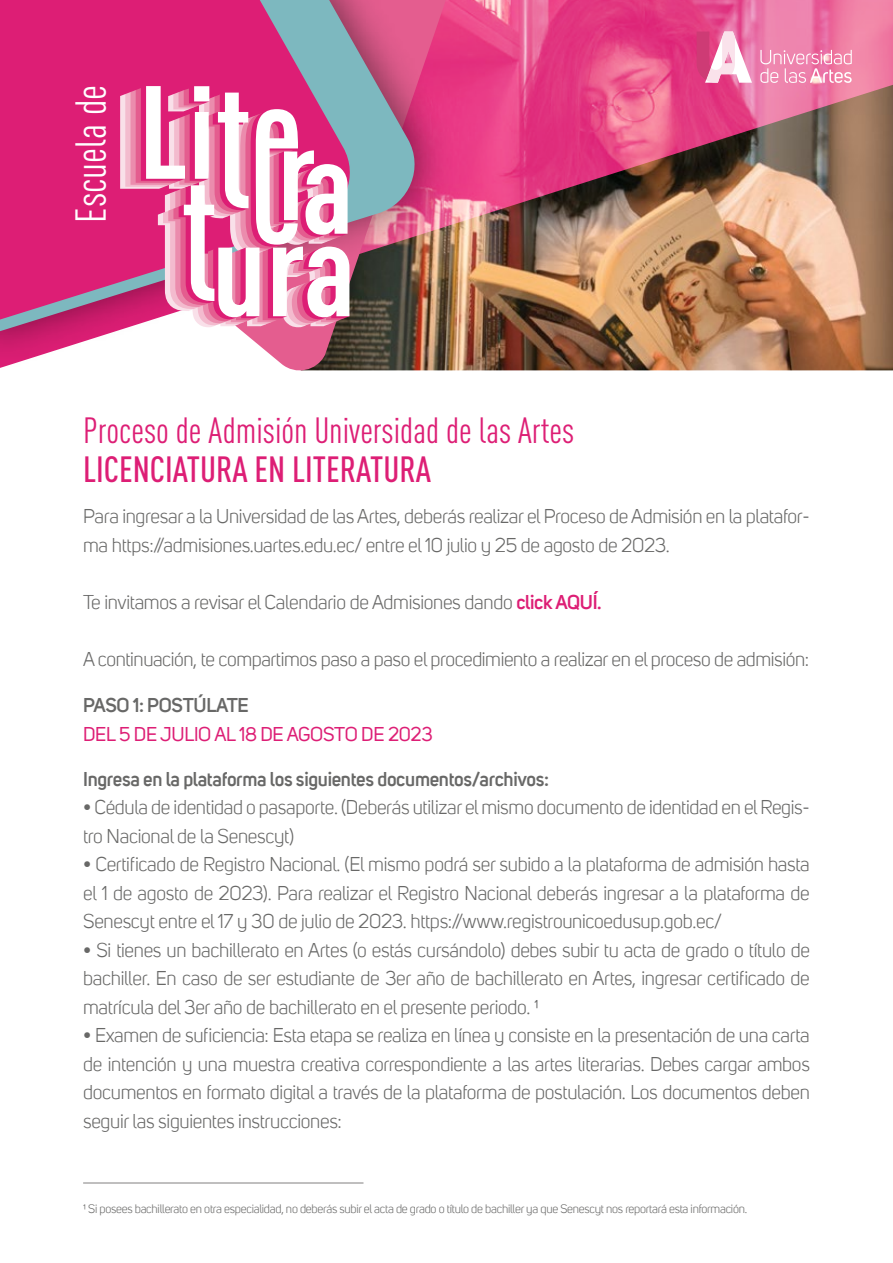
<style>
.page{position:relative;width:893px;height:1263px;background:#fff}
.page>*{position:absolute;margin:0;border:0;box-sizing:border-box;transform-origin:0 0}
.t1{font:condensed 42.6px "DIN Pro";color:#fff}
.t2{font:condensed 36px "DIN Pro";color:#dd1e75}
.t3{font:500 condensed 36px "DIN Pro";color:#dd1e75}
.t4{font:19.5px/28.5px "Uni Sans";letter-spacing:-.015em;color:#686867;text-align:justify}
.t5{font:600 19.5px "Uni Sans";letter-spacing:-.015em;color:#686867}
.t6{font:19.5px "Uni Sans";letter-spacing:-.015em;color:#dd1e75}
.t7{font:12px "Uni Sans";letter-spacing:-.02em;color:#686867}
.s1{font-weight:600;color:#dd1e75}
</style>
<div class="page">
<img style="left:500px;top:0;width:393px;height:371px">
<img style="left:472px;top:0;width:28px;height:371px">
<img style="left:0;top:0;width:472px;height:371px">
<svg style="left:0;top:0;width:424px;height:333px;background:#9f6b81"></svg>
<svg style="left:0;top:0;width:359px;height:322px;background:#cd337d"></svg>
<svg style="left:697px;top:32px;width:55px;height:51px"></svg>
<svg style="left:760px;top:50px;width:92px;height:33px;background:#f19bbc"></svg>
<svg style="left:120px;top:86px;width:229px;height:241px"></svg>
<hr style="left:83px;top:1182px;width:280px;height:1px;background:#818080">
<h1 class="t1" style="left:60px;top:223px;width:139px;rotate:-90deg">Escuela de</h1>
<h2 class="t2" style="left:83px;top:405px;width:493px">Proceso de Admisión Universidad de las Artes</h2>
<h2 class="t3" style="left:83px;top:443px;width:349px">LICENCIATURA EN LITERATURA</h2>
<p class="t4" style="left:83px;top:502px;width:728px">Para ingresar a la Universidad de las Artes, deberás realizar el Proceso de Admisión en la platafor&shy;ma https://admisiones.uartes.edu.ec/ entre el 10 julio y 25 de agosto de 2023.</p>
<p class="t4" style="left:83px;top:588px;width:520px">Te invitamos a revisar el Calendario de Admisiones dando <span class="s1">click AQUÍ.</span></p>
<p class="t4" style="left:83px;top:645px;width:727px">A continuación, te compartimos paso a paso el procedimiento a realizar en el proceso de admisión:</p>
<p class="t5" style="left:83px;top:691px;width:167px">PASO 1: POSTÚLATE</p>
<p class="t6" style="left:83px;top:723px;width:351px">DEL 5 DE JULIO AL 18 DE AGOSTO DE 2023</p>
<p class="t5" style="left:83px;top:764px;width:467px">Ingresa en la plataforma los siguientes documentos/archivos:</p>
<p class="t4" style="left:83px;top:793px;width:728px">• Cédula de identidad o pasaporte. (Deberás utilizar el mismo documento de identidad en el Regis&shy;tro Nacional de la Senescyt)</p>
<p class="t4" style="left:83px;top:850px;width:728px">• Certificado de Registro Nacional. (El mismo podrá ser subido a la plataforma de admisión hasta el 1 de agosto de 2023). Para realizar el Registro Nacional deberás ingresar a la plataforma de Senescyt entre el 17 y 30 de julio de 2023. https://www.registrounicoedusup.gob.ec/</p>
<p class="t4" style="left:83px;top:936px;width:728px">• Si tienes un bachillerato en Artes (o estás cursándolo) debes subir tu acta de grado o título de bachiller. En caso de ser estudiante de 3er año de bachillerato en Artes, ingresar certificado de matrícula del 3er año de bachillerato en el presente periodo. ¹</p>
<p class="t4" style="left:83px;top:1021px;width:728px">• Examen de suficiencia: Esta etapa se realiza en línea y consiste en la presentación de una carta de intención y una muestra creativa correspondiente a las artes literarias. Debes cargar ambos documentos en formato digital a través de la plataforma de postulación. Los documentos deben seguir las siguientes instrucciones:</p>
<p class="t7" style="left:83px;top:1202px;width:665px">¹ Si posees bachillerato en otra especialidad, no deberás subir el acta de grado o título de bachiller ya que Senescyt nos reportará esta información.</p>
</div>
